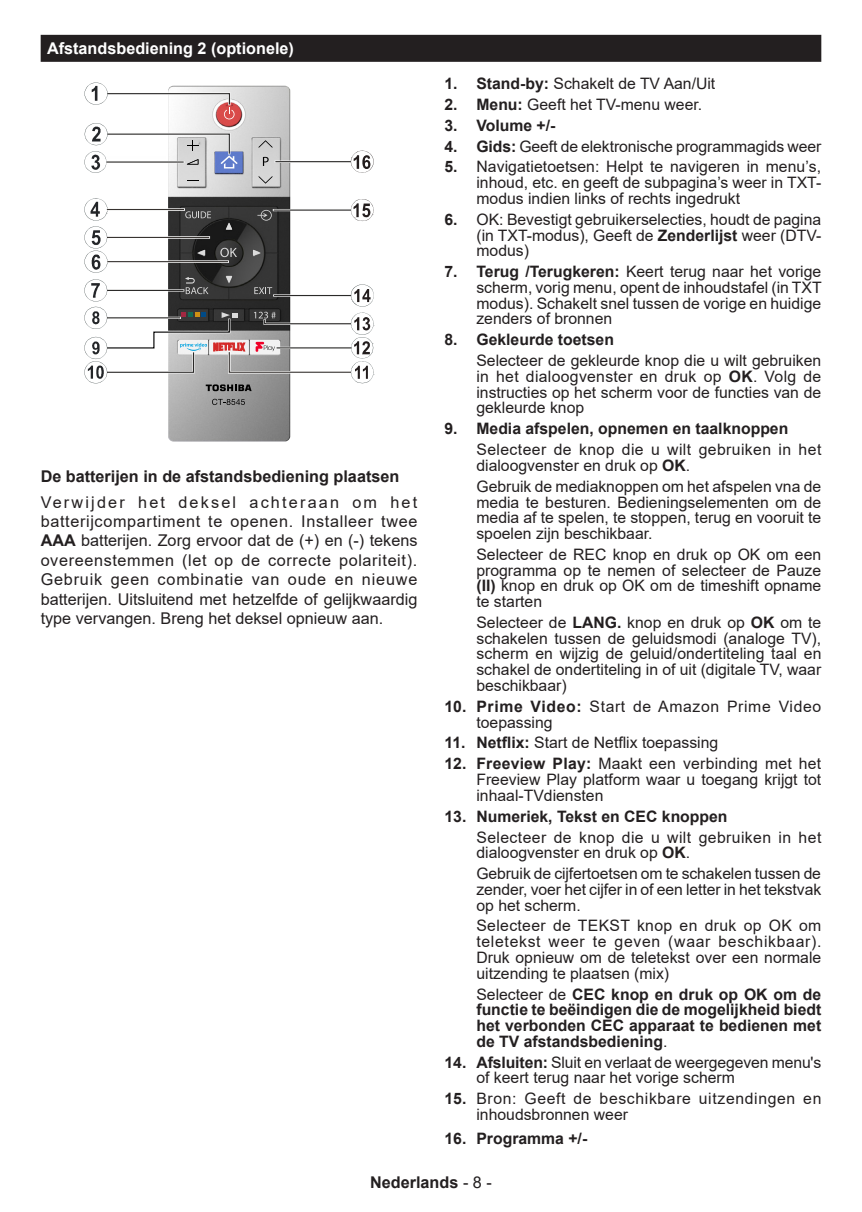
<style>
.page{position:relative;width:862px;height:1212px;background:#fff}
.page>*{position:absolute;margin:0;border:0;box-sizing:border-box;transform-origin:0 0}
.Body_text{font:16.2px/19.3px "Arial";color:#231f20;text-align:justify}
.Body_text-2{font:700 16.2px "Arial";color:#231f20}
.Heading_Siyah_Düzgün{font:700 16.2px "Arial";color:#fff}
.Hanging_indent_numar{font:15.75px/15.8px "Arial";color:#231f20;text-align:justify}
.Hanging_indent_numar-2{font:700 15.75px/15.8px "Arial";color:#231f20;text-align:justify}
.Hanging_indent_numar-3{font:15.75px/15.8px "Arial";letter-spacing:.025em;color:#231f20}
.Hanging_indent_numar-4{font:15.75px/15.8px "Arial";letter-spacing:.04em;color:#231f20}
.s1{font-weight:700}
.s2{font-weight:400}
</style>
<div class="page">
<div style="left:41px;top:35px;width:779px;height:27px;background:#231f20"></div>
<img style="left:168px;top:85px;width:122px;height:356px">
<svg style="left:258px;top:176px;width:15px;height:8px"></svg>
<svg style="left:258px;top:140px;width:15px;height:7px"></svg>
<svg style="left:263px;top:157px;width:5px;height:9px"></svg>
<svg style="left:212px;top:399px;width:33px;height:6px"></svg>
<hr style="left:274px;top:161px;width:79px;height:2px;background:#fefefe">
<svg style="left:350px;top:151px;width:23px;height:22px"></svg>
<svg style="left:84px;top:82px;width:153px;height:91px"></svg>
<hr style="left:275px;top:161px;width:75px;height:1px;background:#2b2a29">
<svg style="left:84px;top:198px;width:289px;height:193px"></svg>
<p class="Heading_Siyah_Düzgün" style="left:47px;top:37px;width:248px">Afstandsbediening 2 (optionele)</p>
<p class="Body_text-2" style="left:41px;top:465px;width:360px">De batterijen in de afstandsbediening plaatsen</p>
<p class="Body_text" style="left:41px;top:492px;width:378px">Verwijder het deksel achteraan om het batterijcompartiment te openen. Installeer twee <span class="s1">AAA</span> batterijen. Zorg ervoor dat de (+) en (-) tekens overeenstemmen (let op de correcte polariteit).<br>Gebruik geen combinatie van oude en nieuwe batterijen. Uitsluitend met hetzelfde of gelijkwaardig type vervangen. Breng het deksel opnieuw aan.</p>
<p class="Hanging_indent_numar" style="left:444px;top:76px;width:272px"><span class="s1">1. Stand-by:</span> Schakelt de TV Aan/Uit</p>
<p class="Hanging_indent_numar" style="left:444px;top:96px;width:259px"><span class="s1">2. Menu:</span> Geeft het TV-menu weer.</p>
<p class="Hanging_indent_numar-2" style="left:444px;top:118px;width:112px">3. Volume +/-</p>
<p class="Hanging_indent_numar" style="left:444px;top:138px;width:378px"><span class="s1">4. Gids:</span> Geeft de elektronische programmagids weer</p>
<p class="Hanging_indent_numar" style="left:476px;top:159px;width:346px;text-indent:-32px"><span class="s1">5.</span> Navigatietoetsen: Helpt te navigeren in menu’s, inhoud, etc. en geeft de subpagina’s weer in TXT&shy;modus indien links of rechts ingedrukt</p>
<p class="Hanging_indent_numar" style="left:476px;top:211px;width:346px;text-indent:-32px"><span class="s1">6.</span> OK: Bevestigt gebruikerselecties, houdt de pagina (in TXT-modus), Geeft de <span class="s1">Zenderlijst</span> weer (DTV&shy;modus)</p>
<p class="Hanging_indent_numar" style="left:476px;top:264px;width:346px;text-indent:-32px"><span class="s1">7. Terug /Terugkeren:</span> Keert terug naar het vorige scherm, vorig menu, opent de inhoudstafel (in TXT modus). Schakelt snel tussen de vorige en huidige zenders of bronnen</p>
<p class="Hanging_indent_numar-2" style="left:444px;top:332px;width:171px">8. Gekleurde toetsen</p>
<p class="Hanging_indent_numar" style="left:476px;top:353px;width:346px">Selecteer de gekleurde knop die u wilt gebruiken in het dialoogvenster en druk op <span class="s1">OK</span>. Volg de instructies op het scherm voor de functies van de gekleurde knop</p>
<p class="Hanging_indent_numar-2" style="left:444px;top:421px;width:345px">9. Media afspelen, opnemen en taalknoppen</p>
<p class="Hanging_indent_numar-3" style="left:476px;top:442px;width:346px">Selecteer de knop die u wilt gebruiken in het dialoogvenster en druk op <span class="s1">OK</span>.</p>
<p class="Hanging_indent_numar" style="left:476px;top:478px;width:346px">Gebruik de mediaknoppen om het afspelen vna de media te besturen. Bedieningselementen om de media af te spelen, te stoppen, terug en vooruit te spoelen zijn beschikbaar.</p>
<p class="Hanging_indent_numar" style="left:476px;top:546px;width:346px">Selecteer de REC knop en druk op OK om een programma op te nemen of selecteer de Pauze <span class="s1">(II)</span> knop en druk op OK om de timeshift opname te starten</p>
<p class="Hanging_indent_numar" style="left:476px;top:614px;width:346px">Selecteer de <span class="s1">LANG.</span> knop en druk op <span class="s1">OK</span> om te schakelen tussen de geluidsmodi (analoge TV), scherm en wijzig de geluid/ondertiteling taal en schakel de ondertiteling in of uit (digitale TV, waar beschikbaar)</p>
<p class="Hanging_indent_numar-4" style="left:476px;top:698px;width:346px;text-indent:-32px"><span class="s1">10. Prime Video:</span> Start de Amazon Prime Video toepassing</p>
<p class="Hanging_indent_numar" style="left:444px;top:735px;width:275px"><span class="s1">11. Netflix:</span> Start de Netflix toepassing</p>
<p class="Hanging_indent_numar" style="left:476px;top:756px;width:346px;text-indent:-32px"><span class="s1">12. Freeview Play:</span> Maakt een verbinding met het Freeview Play platform waar u toegang krijgt tot inhaal-TVdiensten</p>
<p class="Hanging_indent_numar-2" style="left:444px;top:808px;width:284px">13. Numeriek, Tekst en CEC knoppen</p>
<p class="Hanging_indent_numar-3" style="left:476px;top:829px;width:346px">Selecteer de knop die u wilt gebruiken in het dialoogvenster en druk op <span class="s1">OK</span>.</p>
<p class="Hanging_indent_numar" style="left:476px;top:865px;width:346px">Gebruik de cijfertoetsen om te schakelen tussen de zender, voer het cijfer in of een letter in het tekstvak op het scherm.</p>
<p class="Hanging_indent_numar" style="left:476px;top:918px;width:346px">Selecteer de TEKST knop en druk op OK om teletekst weer te geven (waar beschikbaar).<br>Druk opnieuw om de teletekst over een normale uitzending te plaatsen (mix)</p>
<p class="Hanging_indent_numar-2" style="left:476px;top:986px;width:346px"><span class="s2">Selecteer de</span> CEC knop en druk op OK om de functie te beëindigen die de mogelijkheid biedt het verbonden CEC apparaat te bedienen met de TV afstandsbediening<span class="s2">.</span></p>
<p class="Hanging_indent_numar" style="left:476px;top:1054px;width:346px;text-indent:-32px"><span class="s1">14. Afsluiten:</span> Sluit en verlaat de weergegeven menu's of keert terug naar het vorige scherm</p>
<p class="Hanging_indent_numar-4" style="left:476px;top:1091px;width:346px;text-indent:-32px"><span class="s1">15.</span> Bron: Geeft de beschikbare uitzendingen en inhoudsbronnen weer</p>
<p class="Hanging_indent_numar-2" style="left:444px;top:1131px;width:144px">16. Programma +/-</p>
<p class="Body_text-2" style="left:370px;top:1171px;width:123px">Nederlands <span class="s2">- 8 -</span></p>
</div>
